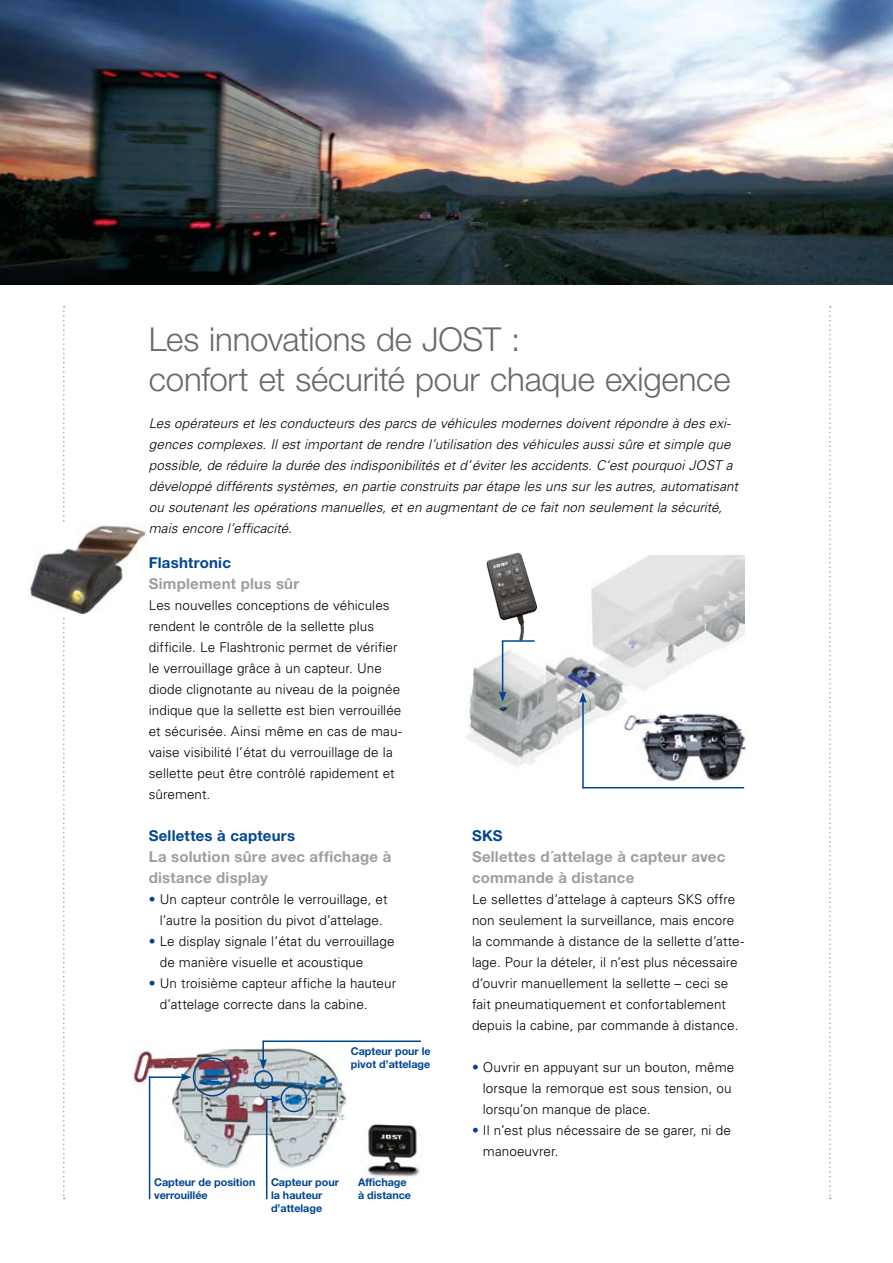
<style>
.page{position:relative;width:893px;height:1263px;background:#fff}
.page>*{position:absolute;margin:0;border:0;box-sizing:border-box;transform-origin:0 0}
.t1{font:300 33px/39.6px "Helvetica Neue LT";letter-spacing:-.005em;color:#6a6a6d}
.t2{font:700 15px/21px "Helvetica Neue LT";letter-spacing:.015em;color:#9d9ea0}
.t3{font:700 15px "Helvetica Neue LT";letter-spacing:.015em;color:#004591}
.t4{font:300 13.5px/21px "Univers";letter-spacing:.005em;color:#000}
.t5{font:italic 300 13.5px/21px "Univers";letter-spacing:.005em;color:#000}
.t6{font:700 10.8px/12.9px "Helvetica Neue LT";color:#004591}
.s1{color:#004591}
</style>
<div class="page">
<img style="left:0;top:0;width:893px;height:285px">
<svg style="left:63px;top:306px;width:2px;height:893px"></svg>
<svg style="left:829px;top:306px;width:2px;height:893px"></svg>
<div style="left:27px;top:523px;width:121px;height:94px;background:#fff"></div>
<img style="left:30px;top:525px;width:116px;height:89px">
<img style="left:466px;top:556px;width:278px;height:211px">
<img style="left:133px;top:1048px;width:214px;height:123px">
<img style="left:362px;top:1124px;width:58px;height:53px">
<div style="left:193px;top:1057px;width:39px;height:39px;border:2px solid #004591;border-radius:50%"></div>
<div style="left:254px;top:1070px;width:19px;height:19px;border:2px solid #004591;border-radius:50%"></div>
<img style="left:486px;top:553px;width:51px;height:88px">
<img style="left:623px;top:707px;width:123px;height:75px">
<hr style="left:502px;top:640px;width:33px;height:2px;background:#004591">
<hr style="left:502px;top:641px;width:1px;height:53px;background:#004591">
<svg style="left:499px;top:691px;width:7px;height:11px"></svg>
<hr style="left:582px;top:700px;width:2px;height:88px;background:#004591">
<svg style="left:579px;top:692px;width:8px;height:11px"></svg>
<hr style="left:582px;top:787px;width:162px;height:1px;background:#004591">
<hr style="left:149px;top:1076px;width:1px;height:123px;background:#004591">
<hr style="left:149px;top:1076px;width:34px;height:2px;background:#004591">
<svg style="left:181px;top:1073px;width:10px;height:8px"></svg>
<hr style="left:262px;top:1040px;width:159px;height:2px;background:#004591">
<hr style="left:262px;top:1041px;width:2px;height:20px;background:#004591">
<svg style="left:259px;top:1059px;width:8px;height:10px"></svg>
<div style="left:280px;top:1085px;width:27px;height:27px;border:2px solid #004591;border-radius:50%"></div>
<hr style="left:266px;top:1098px;width:1px;height:101px;background:#004591">
<svg style="left:266px;top:1095px;width:16px;height:8px"></svg>
<h1 class="t1" style="left:149px;top:319px;width:583px">Les innovations de JOST :<br>confort et sécurité pour chaque exigence</h1>
<p class="t5" style="left:149px;top:412px;width:591px">Les opérateurs et les conducteurs des parcs de véhicules modernes doivent répondre à des exi&shy;gences complexes. Il est important de rendre l’utilisation des véhicules aussi sûre et simple que possible, de réduire la durée des indisponibilités et d’éviter les accidents. C‘est pourquoi JOST a développé différents systèmes, en partie construits par étape les uns sur les autres, automatisant ou soutenant les opérations manuelles, et en augmentant de ce fait non seulement la sécurité, mais encore l’efficacité.</p>
<p class="t3" style="left:149px;top:553px;width:84px">Flashtronic</p>
<p class="t2" style="left:149px;top:572px;width:152px">Simplement plus sûr</p>
<p class="t4" style="left:149px;top:594px;width:254px">Les nouvelles conceptions de véhicules rendent le contrôle de la sellette plus difficile. Le Flashtronic permet de vérifier le verrouillage grâce à un capteur. Une diode clignotante au niveau de la poignée indique que la sellette est bien verrouillée et sécurisée. Ainsi même en cas de mau&shy;vaise visibilité l’état du verrouillage de la sellette peut être contrôlé rapidement et sûrement.</p>
<p class="t3" style="left:149px;top:826px;width:148px">Sellettes à capteurs</p>
<p class="t2" style="left:149px;top:845px;width:244px">La solution sûre avec affichage à distance display</p>
<p class="t4" style="left:149px;top:888px;width:240px;text-align:center"><span class="s1">•</span> Un capteur contrôle le verrouillage, et l’autre la position du pivot d’attelage.</p>
<p class="t4" style="left:160px;top:930px;width:236px;text-indent:-11px"><span class="s1">•</span> Le display signale l’état du verrouillage de manière visuelle et acoustique</p>
<p class="t4" style="left:160px;top:972px;width:238px;text-indent:-11px"><span class="s1">•</span> Un troisième capteur affiche la hauteur d’attelage correcte dans la cabine.</p>
<p class="t6" style="left:351px;top:1044px;width:81px">Capteur pour le pivot d’attelage</p>
<p class="t6" style="left:154px;top:1175px;width:103px">Capteur de position verrouillée</p>
<p class="t6" style="left:358px;top:1175px;width:55px">Affichage à distance</p>
<p class="t6" style="left:271px;top:1175px;width:70px">Capteur pour la hauteur d’attelage</p>
<p class="t3" style="left:472px;top:826px;width:32px">SKS</p>
<p class="t2" style="left:472px;top:845px;width:255px">Sellettes d´attelage à capteur avec commande à distance</p>
<p class="t4" style="left:472px;top:888px;width:274px">Le sellettes d’attelage à capteurs SKS offre non seulement la surveillance, mais encore la commande à distance de la sellette d’atte&shy;lage. Pour la dételer, il n’est plus nécessaire d’ouvrir manuellement la sellette – ceci se fait pneumatiquement et confortablement depuis la cabine, par commande à distance.</p>
<p class="t4" style="left:483px;top:1056px;width:253px;text-indent:-11px"><span class="s1">•</span> Ouvrir en appuyant sur un bouton, même lorsque la remorque est sous tension, ou lorsqu’on manque de place.</p>
<p class="t4" style="left:483px;top:1119px;width:249px;text-indent:-11px"><span class="s1">•</span> Il n’est plus nécessaire de se garer, ni de manoeuvrer.</p>
</div>
